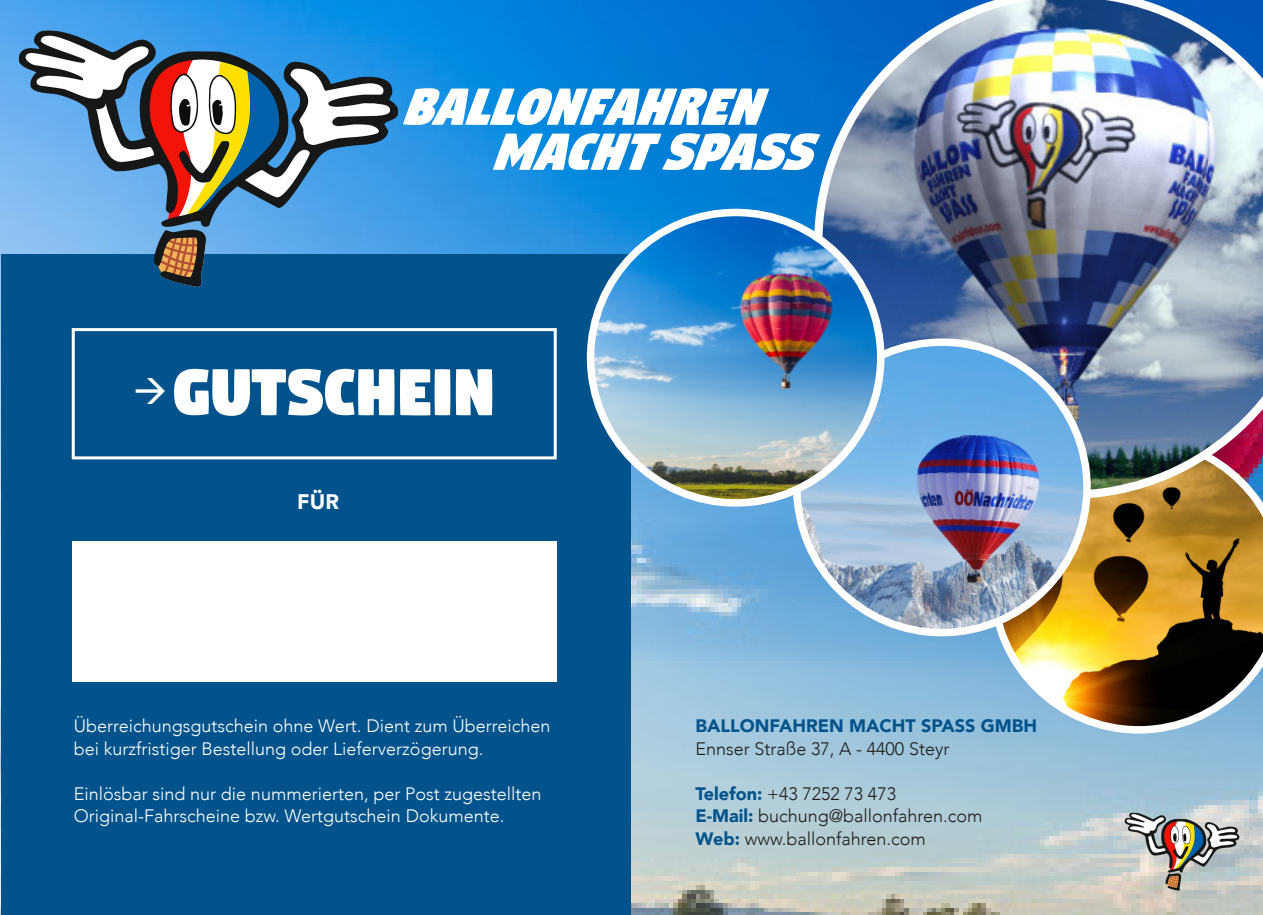
<style>
.page{position:relative;width:1263px;height:915px;background:#fff}
.page>*{position:absolute;margin:0;border:0;box-sizing:border-box;transform-origin:0 0}
.t1{font:78px "Digitalt";color:#fff}
.t2{font:italic 61.5px "Digitalt";color:#fff}
.t3{font:900 21px "Avenir";color:#fff}
.t4{font:300 18px/22.5px "Avenir";color:#fff}
.t5{font:300 18px "Avenir";color:#1d1d1b}
.t6{font:900 18px "Avenir";color:#02538b}
.s1{font-weight:900;color:#02538b}
</style>
<div class="page">
<img style="left:0;top:0;width:1263px;height:914px">
<svg style="left:990px;top:498px;width:273px;height:235px;background:#988046"></svg>
<div style="left:1px;top:254px;width:630px;height:660px;background:#02538b"></div>
<img style="left:814px;top:0;width:449px;height:498px">
<img style="left:797px;top:342px;width:290px;height:290px;border-radius:145px">
<div style="left:793px;top:338px;width:298px;height:298px;border:8px solid #fff;border-radius:50%"></div>
<img style="left:15px;top:26px;width:388px;height:262px">
<div style="left:72px;top:328px;width:485px;height:131px;border:3px solid #fff"></div>
<div style="left:72px;top:541px;width:485px;height:141px;background:#fff"></div>
<img style="left:591px;top:212px;width:290px;height:290px;border-radius:145px">
<div style="left:587px;top:209px;width:297px;height:297px;border:8px solid #fff;border-radius:50%"></div>
<img style="left:1124px;top:811px;width:116px;height:79px">
<p class="t2" style="left:400px;top:77px;width:381px">BALLONFAHREN</p>
<p class="t2" style="left:490px;top:122px;width:342px">MACHTSPASS</p>
<p class="t1" style="left:172px;top:355px;width:324px">GUTSCHEIN</p>
<p class="t3" style="left:297px;top:484px;width:43px">FÜR</p>
<p class="t4" style="left:74px;top:714px;width:478px">Überreichungsgutschein ohne Wert. Dient zum Überreichen bei kurzfristiger Bestellung oder Lieferverzögerung.</p>
<p class="t4" style="left:74px;top:782px;width:469px">Einlösbar sind nur die nummerierten, per Post zugestellten</p>
<p class="t4" style="left:74px;top:804px;width:432px">Original-Fahrscheine bzw. Wertgutschein Dokumente.</p>
<p class="t6" style="left:695px;top:710px;width:343px">BALLONFAHREN MACHT SPASS GMBH</p>
<p class="t5" style="left:695px;top:737px;width:255px">Ennser Straße 37, A - 4400 Steyr</p>
<p class="t5" style="left:695px;top:782px;width:202px"><span class="s1">Telefon:</span> +43 7252 73 473</p>
<p class="t5" style="left:695px;top:805px;width:289px"><span class="s1">E-Mail:</span> buchung@ballonfahren.com</p>
<p class="t5" style="left:695px;top:827px;width:232px"><span class="s1">Web:</span> www.ballonfahren.com</p>
</div>
